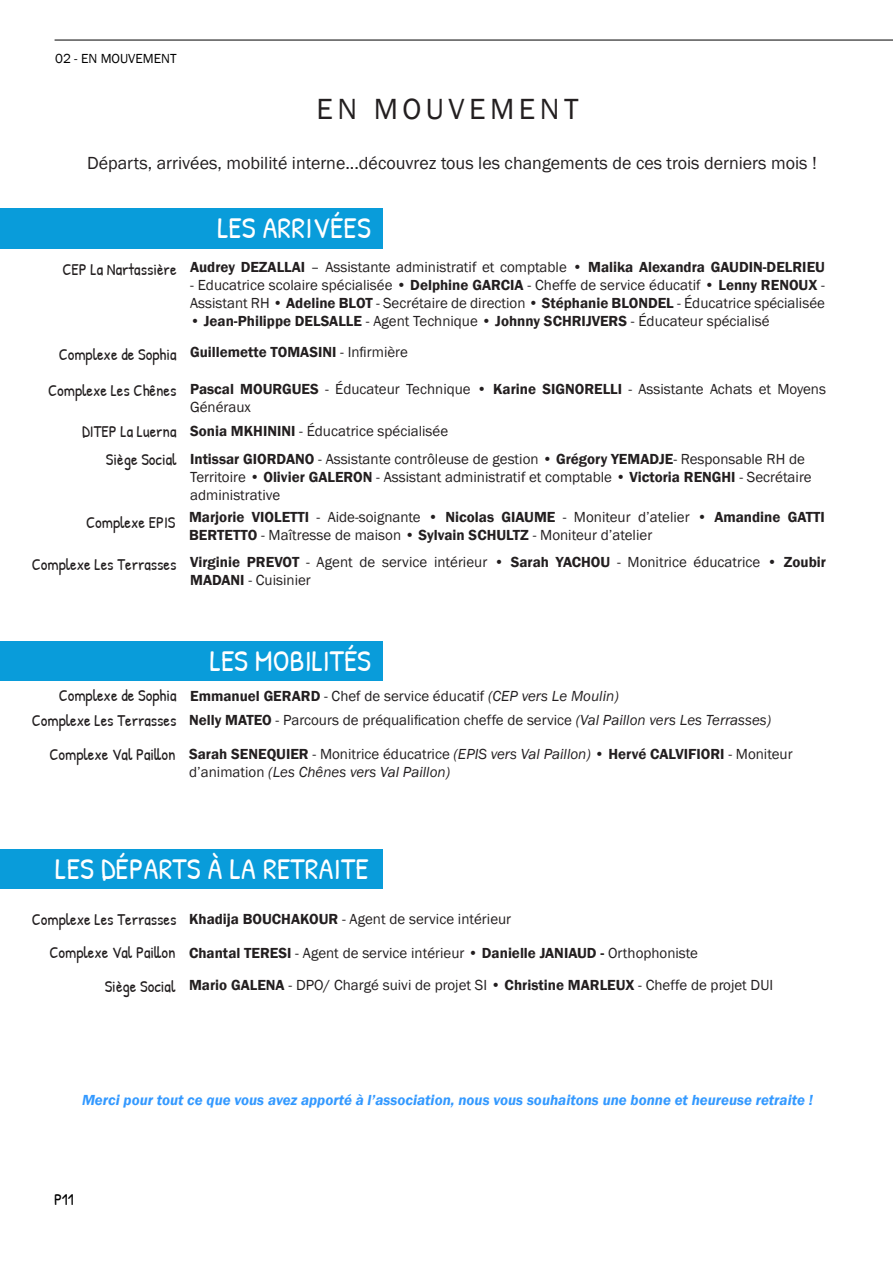
<style>
.page{position:relative;width:893px;height:1263px;background:#fff}
.page>*{position:absolute;margin:0;border:0;box-sizing:border-box;transform-origin:0 0}
.t1{font:30px "Patrick Hand";letter-spacing:.01em;color:#fff}
.t2{font:30px "Franklin Gothic";letter-spacing:.15em;color:#231f20}
.t3{font:18px "Franklin Gothic";color:#231f20}
.t4{font:16.5px/34.7px "Patrick Hand";color:#231f20;text-align:right}
.t5{font:16.5px "Patrick Hand";color:#000}
.t6{font:15px/18px "Franklin Gothic";color:#231f20}
.t7{font:600 15px "Franklin Gothic";color:#231f20}
.t8{font:italic 15px/18px "Franklin Gothic";color:#231f20}
.t9{font:italic 600 15px "Franklin Gothic";color:#39f}
.t10{font:13.5px "Franklin Gothic";color:#000}
.s1{font-weight:400}
.s2{font-weight:600}
.s3{font-family:"Patrick Hand";font-weight:400;font-size:16.5px}
.s4{font-family:"Patrick Hand";font-size:16.5px}
.s5{font-style:italic}
.s6{font-weight:600;font-style:normal}
.s7{font-style:normal}
</style>
<div class="page">
<div style="left:0;top:208px;width:383px;height:40px;background:#099cda"></div>
<div style="left:0;top:849px;width:383px;height:39px;background:#099cda"></div>
<div style="left:0;top:641px;width:383px;height:39px;background:#099cda"></div>
<hr style="left:55px;top:40px;width:838px;height:1px;background:#000">
<p class="t10" style="left:55px;top:51px;width:123px">02 - EN MOUVEMENT</p>
<h1 class="t2" style="left:316px;top:91px;width:264px">EN MOUVEMENT</h1>
<p class="t3" style="left:87px;top:152px;width:731px">Départs, arrivées, mobilité interne...découvrez tous les changements de ces trois derniers mois !</p>
<p class="t4" style="left:62px;top:252px;width:116px">CEP La Nartassière</p>
<h1 class="t1" style="left:217px;top:206px;width:155px">LES ARRIVÉES</h1>
<p class="t7" style="left:190px;top:258px;width:636px">Audrey DEZALLAI <span class="s1">– Assistante administratif et comptable •</span> Malika Alexandra GAUDIN-DELRIEU</p>
<p class="t6" style="left:190px;top:277px;width:636px">- Educatrice scolaire spécialisée • <span class="s2">Delphine GARCIA</span> - Cheffe de service éducatif • <span class="s2">Lenny RENOUX</span> -<br>Assistant RH • <span class="s2">Adeline BLOT</span> - Secrétaire de direction • <span class="s2">Stéphanie BLONDEL</span> - Éducatrice spécialisée</p>
<p class="t6" style="left:190px;top:313px;width:581px">• <span class="s2">Jean-Philippe DELSALLE</span> - Agent Technique • <span class="s2">Johnny SCHRIJVERS</span> - Éducateur spécialisé</p>
<p class="t7" style="left:59px;top:343px;width:351px"><span class="s3">Complexe de Sophia</span> Guillemette TOMASINI <span class="s1">- Infirmière</span></p>
<p class="t6" style="left:190px;top:380px;width:637px;text-indent:-142px"><span class="s4">Complexe Les Chênes</span> <span class="s2">Pascal MOURGUES</span> - Éducateur Technique • <span class="s2">Karine SIGNORELLI</span> - Assistante Achats et Moyens<br>Généraux</p>
<p class="t6" style="left:106px;top:417px;width:701px;line-height:28.7px;text-indent:-24px"><span class="s4">DITEP La Luerna</span> <span class="s2">Sonia MKHININI</span> - Éducatrice spécialisée<br><span class="s4">Siège Social</span> <span class="s2">Intissar GIORDANO</span> - Assistante contrôleuse de gestion • <span class="s2">Grégory YEMADJE</span>- Responsable RH de</p>
<p class="t6" style="left:190px;top:469px;width:623px">Territoire • <span class="s2">Olivier GALERON</span> - Assistant administratif et comptable • <span class="s2">Victoria RENGHI</span> - Secrétaire administrative</p>
<p class="t6" style="left:189px;top:508px;width:637px;text-indent:-103px"><span class="s4">Complexe EPIS</span> <span class="s2">Marjorie VIOLETTI</span> - Aide-soignante • <span class="s2">Nicolas GIAUME</span> - Moniteur d’atelier • <span class="s2">Amandine GATTI<br>BERTETTO</span> - Maîtresse de maison • <span class="s2">Sylvain SCHULTZ</span> - Moniteur d’atelier</p>
<p class="t6" style="left:190px;top:553px;width:637px;text-indent:-158px"><span class="s4">Complexe Les Terrasses</span> <span class="s2">Virginie PREVOT</span> - Agent de service intérieur • <span class="s2">Sarah YACHOU</span> - Monitrice éducatrice • <span class="s2">Zoubir<br>MADANI</span> - Cuisinier</p>
<h1 class="t1" style="left:210px;top:639px;width:163px">LES MOBILITÉS</h1>
<p class="t6" style="left:59px;top:687px;width:561px"><span class="s4">Complexe de Sophia</span> <span class="s2">Emmanuel GERARD</span> - Chef de service éducatif <span class="s5">(CEP vers Le Moulin)</span></p>
<p class="t4" style="left:32px;top:702px;width:146px">Complexe Les Terrasses<br>Complexe Val Paillon</p>
<p class="t6" style="left:189px;top:711px;width:584px"><span class="s2">Nelly MATEO</span> - Parcours de préqualification cheffe de service <span class="s5">(Val Paillon vers Les Terrasses)</span></p>
<p class="t8" style="left:189px;top:745px;width:605px"><span class="s6">Sarah SENEQUIER</span> <span class="s7">- Monitrice éducatrice</span> (EPIS vers Val Paillon) <span class="s7">•</span> <span class="s6">Hervé CALVIFIORI</span> <span class="s7">- Moniteur d’animation</span> (Les Chênes vers Val Paillon)</p>
<h1 class="t1" style="left:55px;top:847px;width:315px">LES DÉPARTS À LA RETRAITE</h1>
<p class="t6" style="left:32px;top:911px;width:481px"><span class="s4">Complexe Les Terrasses</span> <span class="s2">Khadija BOUCHAKOUR</span> - Agent de service intérieur</p>
<p class="t6" style="left:50px;top:945px;width:650px"><span class="s4">Complexe Val Paillon</span> <span class="s2">Chantal TERESI</span> - Agent de service intérieur • <span class="s2">Danielle JANIAUD -</span> Orthophoniste</p>
<p class="t6" style="left:105px;top:976px;width:670px"><span class="s4">Siège Social</span> <span class="s2">Mario GALENA</span> - DPO/ Chargé suivi de projet SI • <span class="s2">Christine MARLEUX</span> - Cheffe de projet DUI</p>
<p class="t9" style="left:82px;top:1090px;width:732px">Merci pour tout ce que vous avez apporté à l’association, nous vous souhaitons une bonne et heureuse retraite !</p>
<p class="t5" style="left:54px;top:1188px;width:21px">P11</p>
</div>
